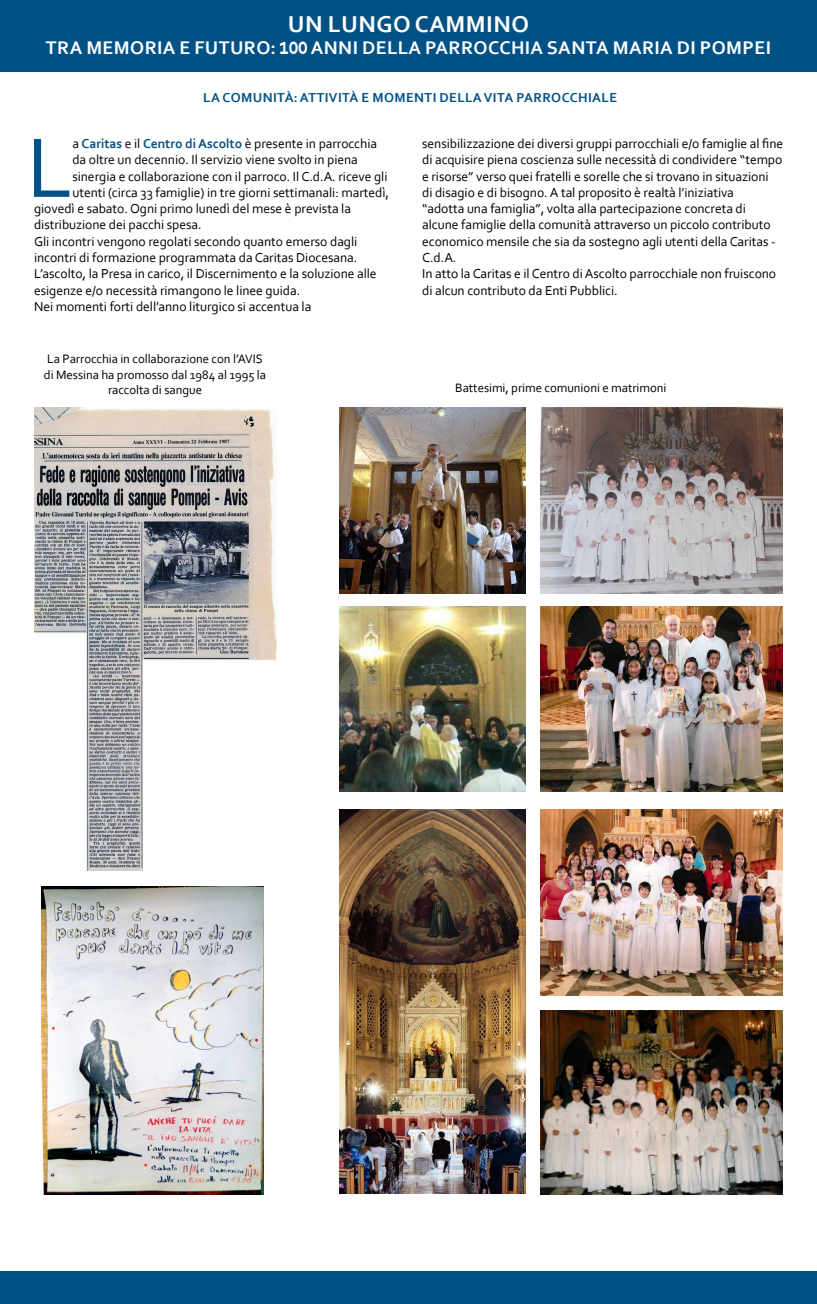
<style>
.page{position:relative;width:817px;height:1304px;background:#fff}
.page>*{position:absolute;margin:0;border:0;box-sizing:border-box;transform-origin:0 0}
.t1{font:88.56px "Corbel";color:#005286}
.t2{font:700 24px "Corbel";letter-spacing:.02em;color:#fff}
.t3{font:700 19.2px "Corbel";letter-spacing:.02em;color:#fff}
.t4{font:13.6px/16.3px "Corbel";letter-spacing:-.005em;color:#000}
.t5{font:700 13.6px "Corbel";letter-spacing:.03em;color:#005286}
.t6{font:12.8px/15.4px "Corbel";letter-spacing:-.005em;color:#000;text-align:center}
.s1{font-size:25.72px}
.s2{font-weight:700;color:#005286}
</style>
<div class="page">
<div style="left:0;top:0;width:816px;height:72px;background:#005286"></div>
<div style="left:0;top:1271px;width:816px;height:33px;background:#005286"></div>
<img style="left:34px;top:408px;width:242px;height:463px">
<img style="left:42px;top:887px;width:221px;height:308px">
<img style="left:540px;top:408px;width:242px;height:186px">
<img style="left:540px;top:606px;width:242px;height:186px">
<img style="left:540px;top:810px;width:242px;height:185px">
<img style="left:540px;top:1010px;width:242px;height:185px">
<img style="left:339px;top:408px;width:186px;height:186px">
<img style="left:339px;top:606px;width:186px;height:186px">
<img style="left:339px;top:810px;width:186px;height:384px">
<h2 class="t2" style="left:288px;top:9px;width:242px">UN LUNGO CAMMINO</h2>
<h3 class="t3" style="left:46px;top:35px;width:726px">TRA MEMORIA E FUTURO: <span class="s1">100</span> ANNI DELLA PARROCCHIA SANTA MARIA DI POMPEI</h3>
<p class="t5" style="left:203px;top:89px;width:415px">LA COMUNITÀ: ATTIVITÀ E MOMENTI DELLA VITA PARROCCHIALE</p>
<p class="t4" style="left:422px;top:135px;width:362px">sensibilizzazione dei diversi gruppi parrocchiali e/o famiglie al fine di acquisire piena coscienza sulle necessità di condividere “tempo e risorse” verso quei fratelli e sorelle che si trovano in situazioni<br>di disagio e di bisogno. A tal proposito è realtà l’iniziativa<br>“adotta una famiglia”, volta alla partecipazione concreta di alcune famiglie della comunità attraverso un piccolo contributo economico mensile che sia da sostegno agli utenti della Caritas - C.d.A.<br>In atto la Caritas e il Centro di Ascolto parrocchiale non fruiscono di alcun contributo da Enti Pubblici.</p>
<h1 class="t1" style="left:27px;top:113px;width:48px">L</h1>
<p class="t4" style="left:72px;top:135px;width:306px">a <span class="s2">Caritas</span> e il <span class="s2">Centro di Ascolto</span> è presente in parrocchia</p>
<p class="t4" style="left:72px;top:151px;width:287px">da oltre un decennio. Il servizio viene svolto in piena</p>
<p class="t4" style="left:72px;top:168px;width:316px">sinergia e collaborazione con il parroco. Il C.d.A. riceve gli</p>
<p class="t4" style="left:72px;top:184px;width:318px">utenti (circa 33 famiglie) in tre giorni settimanali: martedì,</p>
<p class="t4" style="left:34px;top:200px;width:318px">giovedì e sabato. Ogni primo lunedì del mese è prevista la</p>
<p class="t4" style="left:34px;top:216px;width:169px">distribuzione dei pacchi spesa.</p>
<p class="t4" style="left:34px;top:233px;width:325px">Gli incontri vengono regolati secondo quanto emerso dagli</p>
<p class="t4" style="left:34px;top:249px;width:325px">incontri di formazione programmata da Caritas Diocesana.</p>
<p class="t4" style="left:34px;top:265px;width:344px">L’ascolto, la Presa in carico, il Discernimento e la soluzione alle</p>
<p class="t4" style="left:34px;top:282px;width:268px">esigenze e/o necessità rimangono le linee guida.</p>
<p class="t4" style="left:34px;top:298px;width:279px">Nei momenti forti dell’anno liturgico si accentua la</p>
<p class="t6" style="left:44px;top:351px;width:224px">La Parrocchia in collaborazione con l’AVIS di Messina ha promosso dal 1984 al 1995 la raccolta di sangue</p>
<p class="t6" style="left:455px;top:380px;width:213px">Battesimi, prime comunioni e matrimoni</p>
</div>
